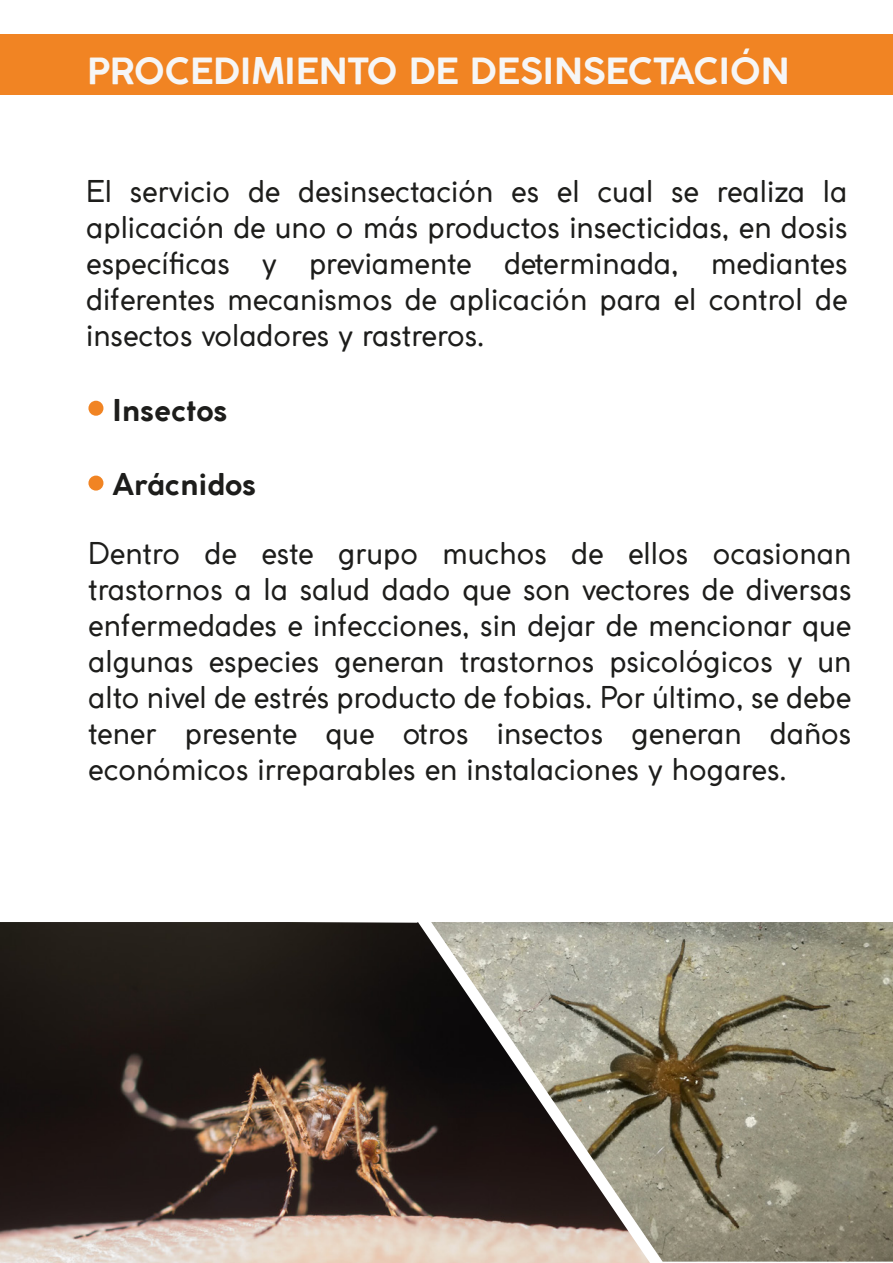
<style>
.page{position:relative;width:893px;height:1263px;background:#fff}
.page>*{position:absolute;margin:0;border:0;box-sizing:border-box;transform-origin:0 0}
.t1{font:700 36px "Coco Gothic";color:#f6f6f6}
.t2{font:30px/36px "Coco Gothic";color:#1d1d1b;text-align:justify}
.t3{font:700 30px "Coco Gothic";color:#1d1d1b}
</style>
<div class="page">
<img style="left:650px;top:922px;width:243px;height:339px">
<div style="left:0;top:35px;width:893px;height:60px;background:#f18423"></div>
<div style="left:88px;top:401px;width:15px;height:15px;background:#f18423;border-radius:50%"></div>
<div style="left:88px;top:476px;width:15px;height:15px;background:#f18423;border-radius:50%"></div>
<img style="left:0;top:922px;width:650px;height:341px">
<p class="t1" style="left:87px;top:44px;width:703px">PROCEDIMIENTO DE DESINSECTACIÓN</p>
<p class="t2" style="left:86px;top:172px;width:763px">El servicio de desinsectación es el cual se realiza la aplicación de uno o más productos insecticidas, en dosis específicas y previamente determinada, mediantes diferentes mecanismos de aplicación para el control de insectos voladores y rastreros.</p>
<p class="t3" style="left:113px;top:388px;width:116px">Insectos</p>
<p class="t3" style="left:113px;top:461px;width:145px">Arácnidos</p>
<p class="t2" style="left:88px;top:534px;width:765px">Dentro de este grupo muchos de ellos ocasionan trastornos a la salud dado que son vectores de diversas enfermedades e infecciones, sin dejar de mencionar que algunas especies generan trastornos psicológicos y un alto nivel de estrés producto de fobias. Por último, se debe tener presente que otros insectos generan daños económicos irreparables en instalaciones y hogares.</p>
</div>
